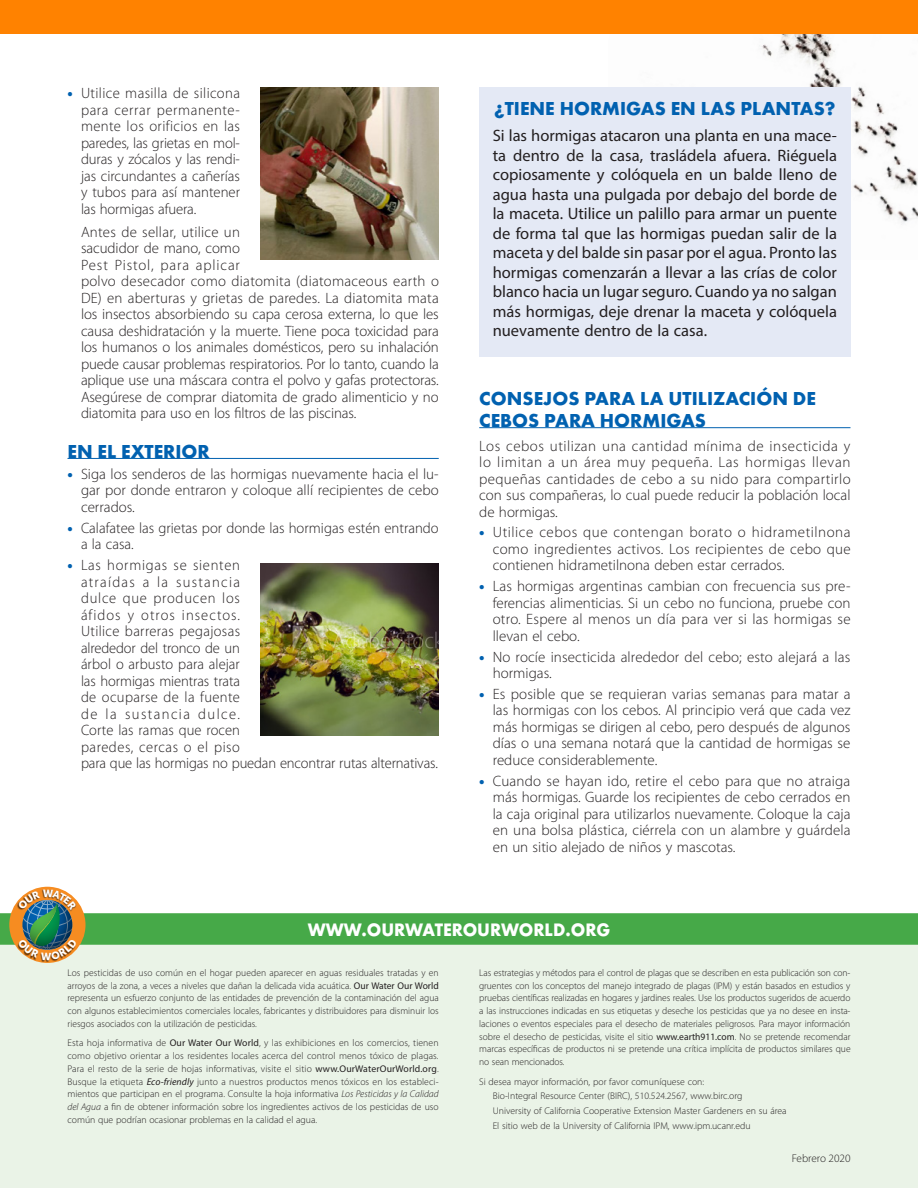
<style>
.page{position:relative;width:918px;height:1188px;background:#fff}
.page>*{position:absolute;margin:0;border:0;box-sizing:border-box;transform-origin:0 0}
.SUBH_1_SP{font:700 19.5px/22.5px "Futura T";color:#0161b0}
.PWP_SideBar_Head_SP{font:700 19.5px "Futura T";color:#0161b0}
.t1{font:700 18.75px "Futura T";color:#fff;scale:.95 1}
.NewIntro{font:16.5px/19.5px "Myriad Pro";color:#231f20;text-align:justify}
.bullet_1{font:300 15px/16.5px "Myriad Pro";color:#231f20;text-align:justify}
.bullet_1-2{font:300 15px/16.5px "Myriad Pro";letter-spacing:.025em;color:#231f20}
.New_Bod_1_SP{font:300 15px/16.5px "Myriad Pro";color:#231f20;text-align:justify}
.t2{font:300 11.25px "Myriad Pro";color:#231f20}
.BackBod{font:300 9.75px/12.8px "Myriad Pro";color:#231f20;text-align:justify}
.s1{font-weight:900;color:#0161b0}
.s2{font-weight:400}
.s3{font-weight:400;font-style:italic}
.s4{font-style:italic}
</style>
<div class="page">
<div style="left:0;top:919px;width:918px;height:269px;background:#eaf3e7"></div>
<div style="left:0;top:913px;width:918px;height:32px;background:#46a948"></div>
<svg style="left:9px;top:887px;width:77px;height:76px"></svg>
<img style="left:13px;top:901px;width:67px;height:62px">
<img style="left:759px;top:34px;width:159px;height:226px">
<div style="left:0;top:0;width:918px;height:34px;background:#ff8200"></div>
<hr style="left:68px;top:458px;width:371px;height:1px;background:#0161b0">
<hr style="left:479px;top:427px;width:371px;height:1px;background:#0161b0">
<div style="left:479px;top:87px;width:371px;height:269px;background:#e4e9f5"></div>
<img style="left:260px;top:88px;width:179px;height:172px">
<img style="left:260px;top:563px;width:179px;height:172px">
<img style="left:17px;top:889px;width:60px;height:71px">
<p class="bullet_1" style="left:81px;top:85px;width:161px;text-indent:-14px"><span class="s1">•</span> Utilice masilla de silicona para cerrar permanente&shy;mente los orificios en las paredes, las grietas en mol&shy;duras y zócalos y las rendi&shy;jas circundantes a cañerías y tubos para así mantener las hormigas afuera.</p>
<p class="bullet_1" style="left:81px;top:223px;width:359px;text-align:left">Antes de sellar, utilice un<br>sacudidor de mano, como<br>Pest Pistol, para aplicar<br>polvo desecador como diatomita (diatomaceous earth o DE) en aberturas y grietas de paredes. La diatomita mata los insectos absorbiendo su capa cerosa externa, lo que les causa deshidratación y la muerte. Tiene poca toxicidad para los humanos o los animales domésticos, pero su inhalación puede causar problemas respiratorios. Por lo tanto, cuando la aplique use una máscara contra el polvo y gafas protectoras.<br>Asegúrese de comprar diatomita de grado alimenticio y no diatomita para uso en los filtros de las piscinas.</p>
<p class="SUBH_1_SP" style="left:68px;top:440px;width:144px">EN EL EXTERIOR</p>
<p class="bullet_1" style="left:81px;top:466px;width:359px;text-indent:-14px"><span class="s1">•</span> Siga los senderos de las hormigas nuevamente hacia el lu&shy;gar por donde entraron y coloque allí recipientes de cebo cerrados.</p>
<p class="bullet_1" style="left:81px;top:519px;width:359px;text-indent:-14px"><span class="s1">•</span> Calafatee las grietas por donde las hormigas estén entrando a la casa.</p>
<p class="bullet_1-2" style="left:81px;top:557px;width:358px;text-indent:-14px"><span class="s1">•</span> Las hormigas se sienten<br>atraídas a la sustancia<br>dulce que producen los<br>áfidos y otros insectos.<br>Utilice barreras pegajosas<br>alrededor del tronco de un<br>árbol o arbusto para alejar<br>las hormigas mientras trata<br>de ocuparse de la fuente<br>de la sustancia dulce.<br>Corte las ramas que rocen<br>paredes, cercas o el piso<br>para que las hormigas no puedan encontrar rutas alternativas.</p>
<p class="PWP_SideBar_Head_SP" style="left:494px;top:97px;width:343px">¿TIENE HORMIGAS EN LAS PLANTAS?</p>
<p class="NewIntro" style="left:493px;top:126px;width:346px">Si las hormigas atacaron una planta en una mace&shy;ta dentro de la casa, trasládela afuera. Riéguela copiosamente y colóquela en un balde lleno de agua hasta una pulgada por debajo del borde de la maceta. Utilice un palillo para armar un puente de forma tal que las hormigas puedan salir de la maceta y del balde sin pasar por el agua. Pronto las hormigas comenzarán a llevar a las crías de color blanco hacia un lugar seguro. Cuando ya no salgan más hormigas, deje drenar la maceta y colóquela nuevamente dentro de la casa.</p>
<p class="SUBH_1_SP" style="left:479px;top:387px;width:338px">CONSEJOS PARA LA UTILIZACIÓN DE<br>CEBOS PARA HORMIGAS</p>
<p class="New_Bod_1_SP" style="left:479px;top:437px;width:373px">Los cebos utilizan una cantidad mínima de insecticida y lo limitan a un área muy pequeña. Las hormigas llevan pequeñas cantidades de cebo a su nido para compartirlo con sus compañeras, lo cual puede reducir la población local de hormigas.</p>
<p class="bullet_1" style="left:493px;top:524px;width:359px;text-indent:-14px"><span class="s1">•</span> Utilice cebos que contengan borato o hidrametilnona como ingredientes activos. Los recipientes de cebo que contienen hidrametilnona deben estar cerrados.</p>
<p class="bullet_1" style="left:493px;top:578px;width:359px;text-indent:-14px"><span class="s1">•</span> Las hormigas argentinas cambian con frecuencia sus pre&shy;ferencias alimenticias. Si un cebo no funciona, pruebe con otro. Espere al menos un día para ver si las hormigas se llevan el cebo.</p>
<p class="bullet_1" style="left:493px;top:648px;width:359px;text-indent:-14px"><span class="s1">•</span> No rocíe insecticida alrededor del cebo; esto alejará a las hormigas.</p>
<p class="bullet_1" style="left:493px;top:686px;width:359px;text-indent:-14px"><span class="s1">•</span> Es posible que se requieran varias semanas para matar a las hormigas con los cebos. Al principio verá que cada vez más hormigas se dirigen al cebo, pero después de algunos días o una semana notará que la cantidad de hormigas se reduce considerablemente.</p>
<p class="bullet_1" style="left:493px;top:772px;width:359px;text-indent:-14px"><span class="s1">•</span> Cuando se hayan ido, retire el cebo para que no atraiga más hormigas. Guarde los recipientes de cebo cerrados en la caja original para utilizarlos nuevamente. Coloque la caja en una bolsa plástica, ciérrela con un alambre y guárdela en un sitio alejado de niños y mascotas.</p>
<p class="t1" style="left:308px;top:918px;width:320px">WWW.OURWATEROURWORLD.ORG</p>
<p class="BackBod" style="left:68px;top:966px;width:373px">Los pesticidas de uso común en el hogar pueden aparecer en aguas residuales tratadas y en arroyos de la zona, a veces a niveles que dañan la delicada vida acuática. <span class="s2">Our Water Our World </span>representa un esfuerzo conjunto de las entidades de prevención de la contaminación del agua con algunos establecimientos comerciales locales, fabricantes y distribuidores para disminuir los riesgos asociados con la utilización de pesticidas.</p>
<p class="BackBod" style="left:68px;top:1037px;width:373px">Esta hoja informativa de <span class="s2">Our Water Our World</span>, y las exhibiciones en los comercios, tienen como objetivo orientar a los residentes locales acerca del control menos tóxico de plagas.<br>Para el resto de la serie de hojas informativas, visite el sitio <span class="s2">www.OurWaterOurWorld.org</span>.<br>Busque la etiqueta <span class="s3">Eco-friendly</span> junto a nuestros productos menos tóxicos en los estableci&shy;mientos que participan en el programa. Consulte la hoja informativa <span class="s4">Los Pesticidas y la Calidad del Agua</span> a fin de obtener información sobre los ingredientes activos de los pesticidas de uso común que podrían ocasionar problemas en la calidad el agua.</p>
<p class="BackBod" style="left:479px;top:966px;width:373px">Las estrategias y métodos para el control de plagas que se describen en esta publicación son con&shy;gruentes con los conceptos del manejo integrado de plagas (IPM) y están basados en estudios y pruebas científicas realizadas en hogares y jardines reales. Use los productos sugeridos de acuerdo a las instrucciones indicadas en sus etiquetas y deseche los pesticidas que ya no desee en insta&shy;laciones o eventos especiales para el desecho de materiales peligrosos. Para mayor información sobre el desecho de pesticidas, visite el sitio <span class="s2">www.earth911.com</span>. No se pretende recomendar marcas específicas de productos ni se pretende una crítica implícita de productos similares que no sean mencionados.</p>
<p class="BackBod" style="left:479px;top:1075px;width:226px">Si desea mayor información, por favor comuníquese con:</p>
<p class="BackBod" style="left:493px;top:1090px;width:251px">Bio-Integral Resource Center (BIRC), 510.524.2567, www.birc.org</p>
<p class="BackBod" style="left:493px;top:1105px;width:295px">University of California Cooperative Extension Master Gardeners en su área</p>
<p class="BackBod" style="left:493px;top:1120px;width:259px">El sitio web de la University of California IPM, www.ipm.ucanr.edu</p>
<p class="t2" style="left:792px;top:1152px;width:60px">Febrero 2020</p>
</div>
